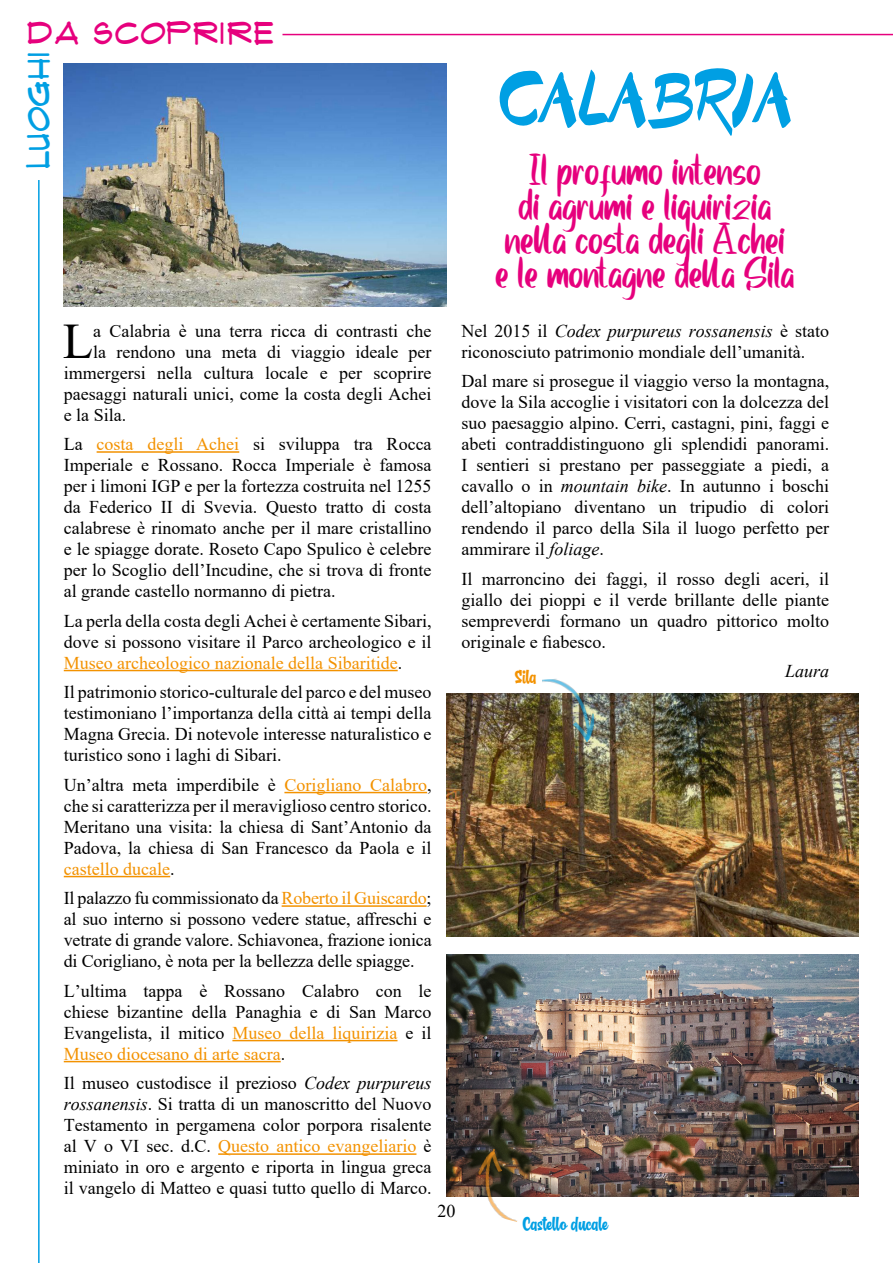
<style>
.page{position:relative;width:893px;height:1263px;background:#fff}
.page>*{position:absolute;margin:0;border:0;box-sizing:border-box;transform-origin:0 0}
.t1{font:82.5px "Brownies";color:#009fe3}
.t2{font:49.65px "Times New Roman";color:#000}
.t3{font:30px "Flux Architect";letter-spacing:.02em;color:#e6007d}
.t4{font:30px "Flux Architect";letter-spacing:.02em;color:#009fe3}
.t5{font:27px/34.2px "Ceria Clean";color:#e6007d;text-align:center}
.t6{font:18px/21px "Times New Roman";color:#000;text-align:justify}
.t7{font:18px "Ageoline";color:#009fe3}
.t8{font:italic 18px "Times New Roman";color:#000}
.t9{font:18px "Ageoline";color:#f39200}
.s1{color:#f39200}
.s2{font-style:italic}
</style>
<div class="page">
<hr style="left:38px;top:180px;width:2px;height:1083px;background:#009fe3">
<hr style="left:282px;top:34px;width:611px;height:1px;background:#e6007d">
<img style="left:446px;top:694px;width:413px;height:242px">
<img style="left:446px;top:954px;width:413px;height:242px">
<img style="left:64px;top:64px;width:382px;height:242px">
<img style="left:469px;top:1147px;width:64px;height:75px">
<img style="left:542px;top:678px;width:54px;height:66px">
<hr style="left:97px;top:451px;width:142px;height:2px;background:#f39200">
<hr style="left:64px;top:670px;width:334px;height:1px;background:#f39200">
<hr style="left:284px;top:792px;width:143px;height:1px;background:#f39200">
<hr style="left:64px;top:876px;width:106px;height:1px;background:#f39200">
<hr style="left:282px;top:905px;width:145px;height:2px;background:#f39200">
<hr style="left:232px;top:1040px;width:165px;height:1px;background:#f39200">
<hr style="left:64px;top:1061px;width:217px;height:1px;background:#f39200">
<hr style="left:218px;top:1153px;width:198px;height:2px;background:#f39200">
<h3 class="t3" style="left:28px;top:14px;width:249px">DA SCOPRIRE</h3>
<h3 class="t4" style="left:19px;top:168px;width:121px;rotate:-90deg">LUOGHI</h3>
<h2 class="t2" style="left:63px;top:306px;width:32px">L</h2>
<p class="t6" style="left:93px;top:319px;width:340px">a Calabria è una terra ricca di contrasti che</p>
<p class="t6" style="left:93px;top:340px;width:340px">la rendono una meta di viaggio ideale per</p>
<p class="t6" style="left:64px;top:361px;width:369px">immergersi nella cultura locale e per scoprire</p>
<p class="t6" style="left:64px;top:382px;width:369px">paesaggi naturali unici, come la costa degli Achei</p>
<p class="t6" style="left:64px;top:403px;width:64px">e la Sila.</p>
<p class="t6" style="left:64px;top:433px;width:369px">La <span class="s1">costa degli Achei</span> si sviluppa tra Rocca Imperiale e Rossano. Rocca Imperiale è famosa per i limoni IGP e per la fortezza costruita nel 1255 da Federico II di Svevia. Questo tratto di costa calabrese è rinomato anche per il mare cristallino e le spiagge dorate. Roseto Capo Spulico è celebre per lo Scoglio dell’Incudine, che si trova di fronte al grande castello normanno di pietra.</p>
<p class="t6" style="left:64px;top:609px;width:369px">La perla della costa degli Achei è certamente Sibari, dove si possono visitare il Parco archeologico e il <span class="s1">Museo archeologico nazionale della Sibaritide</span>.</p>
<p class="t6" style="left:64px;top:681px;width:369px">Il patrimonio storico-culturale del parco e del museo testimoniano l’importanza della città ai tempi della Magna Grecia. Di notevole interesse naturalistico e turistico sono i laghi di Sibari.</p>
<p class="t6" style="left:64px;top:773px;width:369px">Un’altra meta imperdibile è <span class="s1">Corigliano Calabro</span>, che si caratterizza per il meraviglioso centro storico.<br>Meritano una visita: la chiesa di Sant’Antonio da Padova, la chiesa di San Francesco da Paola e il <span class="s1">castello ducale</span>.</p>
<p class="t6" style="left:64px;top:887px;width:369px">Il palazzo fu commissionato da <span class="s1">Roberto il Guiscardo</span>; al suo interno si possono vedere statue, affreschi e vetrate di grande valore. Schiavonea, frazione ionica di Corigliano, è nota per la bellezza delle spiagge.</p>
<p class="t6" style="left:64px;top:980px;width:369px">L’ultima tappa è Rossano Calabro con le chiese bizantine della Panaghia e di San Marco Evangelista, il mitico <span class="s1">Museo della liquirizia</span> e il <span class="s1">Museo diocesano di arte sacra</span>.</p>
<p class="t6" style="left:64px;top:1072px;width:369px">Il museo custodisce il prezioso <span class="s2">Codex purpureus rossanensis</span>. Si tratta di un manoscritto del Nuovo Testamento in pergamena color porpora risalente al V o VI sec. d.C. <span class="s1">Questo antico evangeliario</span> è miniato in oro e argento e riporta in lingua greca il vangelo di Matteo e quasi tutto quello di Marco.</p>
<h1 class="t1" style="left:497px;top:64px;width:297px">CALABRIA</h1>
<h3 class="t5" style="left:496px;top:159px;width:300px">Il profumo intenso<br>di agrumi e liquirizia nella costa degli Achei e le montagne della Sila</h3>
<p class="t6" style="left:461px;top:320px;width:369px">Nel 2015 il <span class="s2">Codex purpureus rossanensis</span> è stato riconosciuto patrimonio mondiale dell’umanità.</p>
<p class="t6" style="left:461px;top:370px;width:369px">Dal mare si prosegue il viaggio verso la montagna, dove la Sila accoglie i visitatori con la dolcezza del suo paesaggio alpino. Cerri, castagni, pini, faggi e abeti contraddistinguono gli splendidi panorami.<br>I sentieri si prestano per passeggiate a piedi, a cavallo o in <span class="s2">mountain bike</span>. In autunno i boschi dell’altopiano diventano un tripudio di colori rendendo il parco della Sila il luogo perfetto per ammirare il <span class="s2">foliage</span>.</p>
<p class="t6" style="left:461px;top:568px;width:369px">Il marroncino dei faggi, il rosso degli aceri, il giallo dei pioppi e il verde brillante delle piante sempreverdi formano un quadro pittorico molto originale e fiabesco.</p>
<p class="t8" style="left:785px;top:659px;width:46px">Laura</p>
<p class="t9" style="left:515px;top:669px;width:23px">Sila</p>
<p class="t6" style="left:437px;top:1200px;width:19px">20</p>
<p class="t7" style="left:523px;top:1216px;width:87px">Castello ducale</p>
</div>
